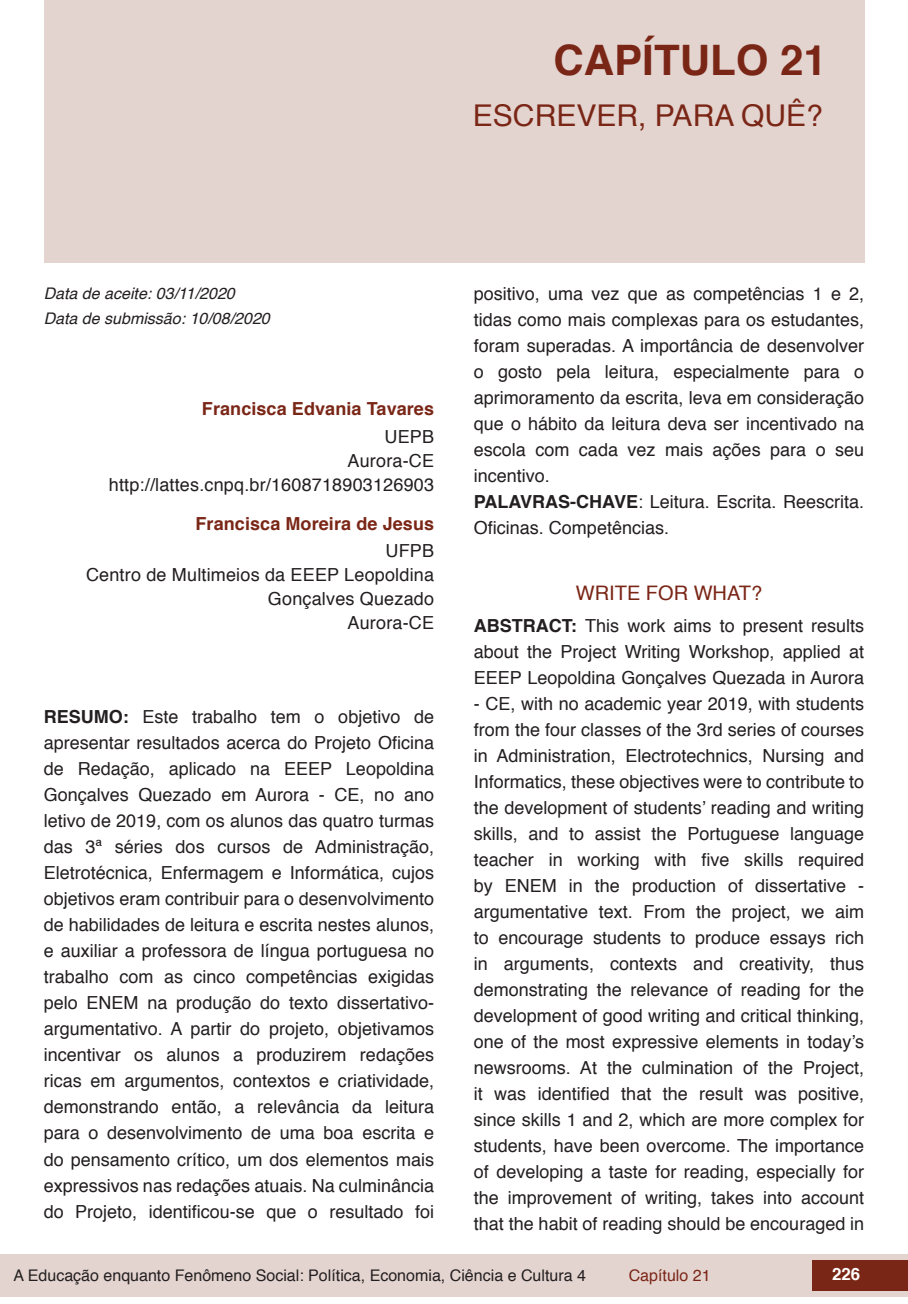
<style>
.page{position:relative;width:908px;height:1304px;background:#fff}
.page>*{position:absolute;margin:0;border:0;box-sizing:border-box;transform-origin:0 0}
.capítulos{font:700 42px "Helvetica";color:#7a2616}
.nome_artigos{font:30px "Helvetica";color:#7a2616}
.título_Inglês{font:20px "Helvetica";color:#7a2616}
.Resumos_e_PC_TXT{font:18px/26px "Helvetica";color:#231f20;text-align:justify}
.info_autores{font:18px/24px "Helvetica";letter-spacing:.01em;color:#231f20;text-align:right}
.nome_autores{font:700 18px "Helvetica";letter-spacing:.005em;color:#7a2616}
.t1{font:700 16.8px "Helvetica";color:#fff}
.t2{font:16px "Helvetica";color:#231f20}
.data{font:italic 16px "Helvetica";color:#231f20}
.t3{font:16px "Helvetica";color:#7a2616}
.s1{font-weight:700}
</style>
<div class="page">
<div style="left:0;top:1254px;width:906px;height:43px;background:#e4d4d0"></div>
<div style="left:812px;top:1261px;width:95px;height:30px;background:#7a2616"></div>
<div style="left:44px;top:0;width:819px;height:263px;background:#e4d4d0"></div>
<p class="capítulos" style="left:553px;top:26px;width:275px">CAPÍTULO 21</p>
<p class="nome_artigos" style="left:472px;top:93px;width:351px">ESCREVER, PARA QUÊ?</p>
<p class="data" style="left:44px;top:280px;width:192px">Data de aceite: 03/11/2020</p>
<p class="data" style="left:44px;top:306px;width:227px">Data de submissão: 10/08/2020</p>
<p class="nome_autores" style="left:202px;top:395px;width:233px">Francisca Edvania Tavares</p>
<p class="info_autores" style="left:384px;top:425px;width:51px">UEPB</p>
<p class="info_autores" style="left:347px;top:449px;width:88px">Aurora-CE</p>
<p class="info_autores" style="left:109px;top:473px;width:326px">http://lattes.cnpq.br/1608718903126903</p>
<p class="nome_autores" style="left:195px;top:509px;width:240px">Francisca Moreira de Jesus</p>
<p class="info_autores" style="left:385px;top:540px;width:50px">UFPB</p>
<p class="info_autores" style="left:86px;top:564px;width:349px">Centro de Multimeios da EEEP Leopoldina<br>Gonçalves Quezado</p>
<p class="info_autores" style="left:347px;top:612px;width:88px">Aurora-CE</p>
<p class="Resumos_e_PC_TXT" style="left:44px;top:705px;width:392px"><span class="s1">RESUMO:</span> Este trabalho tem o objetivo de apresentar resultados acerca do Projeto Oficina de Redação, aplicado na EEEP Leopoldina Gonçalves Quezado em Aurora - CE, no ano letivo de 2019, com os alunos das quatro turmas das 3ª séries dos cursos de Administração, Eletrotécnica, Enfermagem e Informática, cujos objetivos eram contribuir para o desenvolvimento de habilidades de leitura e escrita nestes alunos, e auxiliar a professora de língua portuguesa no trabalho com as cinco competências exigidas pelo ENEM na produção do texto dissertativo&shy;argumentativo. A partir do projeto, objetivamos incentivar os alunos a produzirem redações ricas em argumentos, contextos e criatividade, demonstrando então, a relevância da leitura para o desenvolvimento de uma boa escrita e do pensamento crítico, um dos elementos mais expressivos nas redações atuais. Na culminância do Projeto, identificou-se que o resultado foi</p>
<p class="Resumos_e_PC_TXT" style="left:473px;top:281px;width:392px">positivo, uma vez que as competências 1 e 2, tidas como mais complexas para os estudantes, foram superadas. A importância de desenvolver o gosto pela leitura, especialmente para o aprimoramento da escrita, leva em consideração que o hábito da leitura deva ser incentivado na escola com cada vez mais ações para o seu incentivo.</p>
<p class="Resumos_e_PC_TXT" style="left:473px;top:489px;width:392px"><span class="s1">PALAVRAS-CHAVE</span>: Leitura. Escrita. Reescrita.<br>Oficinas. Competências.</p>
<p class="título_Inglês" style="left:575px;top:578px;width:188px">WRITE FOR WHAT?</p>
<p class="Resumos_e_PC_TXT" style="left:473px;top:613px;width:392px"><span class="s1">ABSTRACT:</span> This work aims to present results about the Project Writing Workshop, applied at EEEP Leopoldina Gonçalves Quezada in Aurora</p>
<p class="Resumos_e_PC_TXT" style="left:473px;top:691px;width:392px">- CE, with no academic year 2019, with students from the four classes of the 3rd series of courses in Administration, Electrotechnics, Nursing and Informatics, these objectives were to contribute to the development of students’ reading and writing skills, and to assist the Portuguese language teacher in working with five skills required by ENEM in the production of dissertative - argumentative text. From the project, we aim to encourage students to produce essays rich in arguments, contexts and creativity, thus demonstrating the relevance of reading for the development of good writing and critical thinking, one of the most expressive elements in today’s newsrooms. At the culmination of the Project, it was identified that the result was positive, since skills 1 and 2, which are more complex for students, have been overcome. The importance of developing a taste for reading, especially for the improvement of writing, takes into account that the habit of reading should be encouraged in</p>
<p class="t2" style="left:14px;top:1263px;width:573px">A Educação enquanto Fenômeno Social: Política, Economia, Ciência e Cultura 4</p>
<p class="t3" style="left:628px;top:1263px;width:83px">Capítulo 21</p>
<p class="t1" style="left:831px;top:1261px;width:30px">226</p>
</div>
